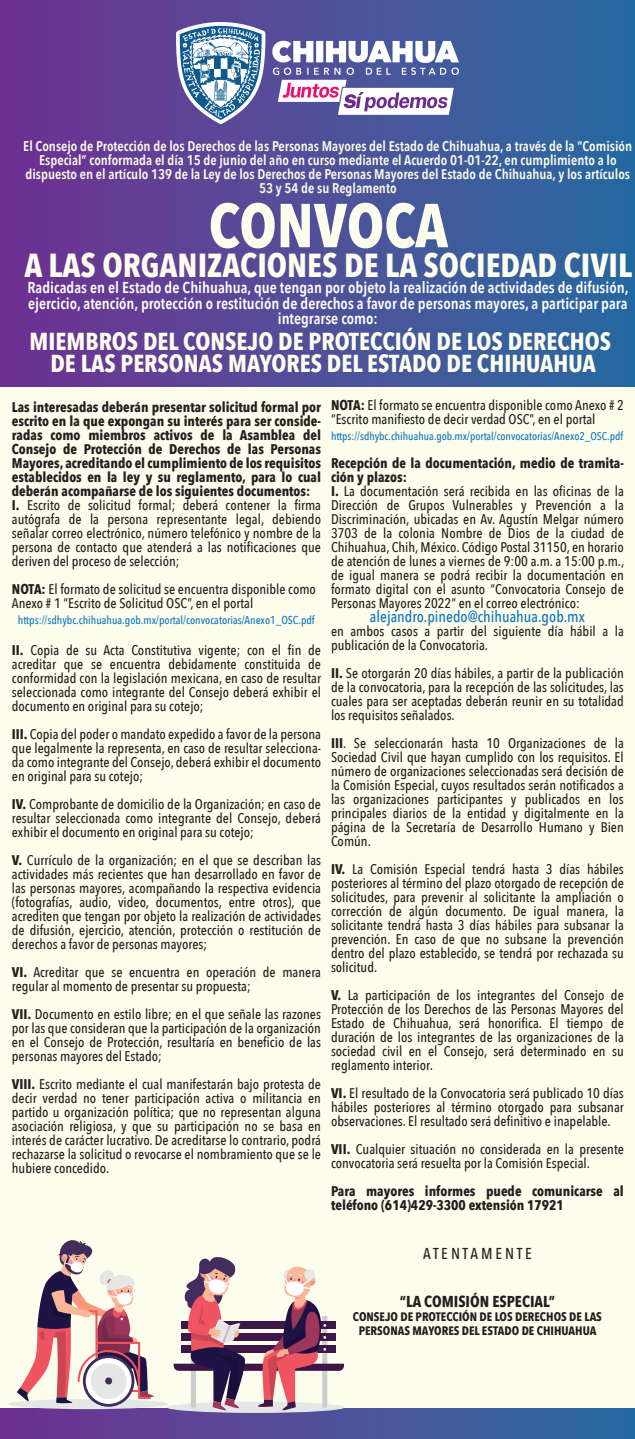
<style>
.page{position:relative;width:635px;height:1439px;background:#fff}
.page>*{position:absolute;margin:0;border:0;box-sizing:border-box;transform-origin:0 0}
.t1{font:700 61.25px "Avenir Next Condensed";letter-spacing:-.005em;color:#fdfded}
.t2{font:700 33.25px "Avenir Next Condensed";color:#fdfded}
.t3{font:700 24.5px/22.4px "Avenir Next Condensed";color:#fdfded;text-align:center}
.t4{font:600 15.75px/15.8px "Avenir Next Condensed";color:#fff;text-align:center}
.t5{font:500 15.75px "Avenir Next Condensed";color:#1074bc}
.t6{font:700 15.75px "Avenir Next Condensed";color:#231f20}
.t7{font:500 15.75px "Avenir Next Condensed";color:#231f20}
.t8{font:500 14px/14px "Avenir Next Condensed";color:#231f20;text-align:justify}
.t9{font:700 14px/14px "Avenir Next Condensed";color:#231f20}
.t10{font:600 14px/14px "Avenir Next Condensed";color:#fdfded;text-align:center}
.t11{font:700 12.25px/14px "Avenir Next Condensed";color:#231f20;text-align:center}
.t12{font:500 11.38px "Avenir Next Condensed";color:#1074bc}
.t13{font:500 11.2px "Avenir Next Condensed";color:#1074bc}
.s1{font-weight:500}
.s2{font-weight:700}
</style>
<div class="page">
<div style="left:0;top:0;width:635px;height:1439px;background:linear-gradient(to right,#723291,#2a6ba0)"></div>
<div style="left:0;top:387px;width:635px;height:1021px;background:#fdfded"></div>
<div style="left:8px;top:1399px;width:160px;height:10px;background:#e5e6e6;border-radius:50%"></div>
<svg style="left:17px;top:1240px;width:138px;height:163px"></svg>
<div style="left:167px;top:1401px;width:178px;height:12px;background:#e5e6e6;border-radius:50%"></div>
<svg style="left:174px;top:1257px;width:170px;height:154px"></svg>
<img style="left:176px;top:23px;width:283px;height:101px">
<p class="t10" style="left:23px;top:139px;width:610px">El Consejo de Protección de los Derechos de las Personas Mayores del Estado de Chihuahua, a través de la “Comisión Especial” conformada el día 15 de junio del año en curso mediante el Acuerdo 01-01-22, en cumplimiento a lo dispuesto en el artículo 139 de la Ley de los Derechos de Personas Mayores del Estado de Chihuahua, y los artículos 53 y 54 de su Reglamento</p>
<h1 class="t1" style="left:209px;top:188px;width:241px">CONVOCA</h1>
<h2 class="t2" style="left:24px;top:245px;width:609px">A LAS ORGANIZACIONES DE LA SOCIEDAD CIVIL</h2>
<p class="t4" style="left:28px;top:279px;width:602px">Radicadas en el Estado de Chihuahua, que tengan por objeto la realización de actividades de difusión, ejercicio, atención, protección o restitución de derechos a favor de personas mayores, a participar para integrarse como:</p>
<h3 class="t3" style="left:30px;top:330px;width:583px">MIEMBROS DEL CONSEJO DE PROTECCIÓN DE LOS DERECHOS<br>DE LAS PERSONAS MAYORES DEL ESTADO DE CHIHUAHUA</h3>
<p class="t9" style="left:12px;top:400px;width:311px">Las interesadas deberán presentar solicitud formal por escrito en la que expongan su interés para ser conside&shy;radas como miembros activos de la Asamblea del Consejo de Protección de Derechos de las Personas Mayores, acreditando el cumplimiento de los requisitos establecidos en la ley y su reglamento, para lo cual deberán acompañarse de los siguientes documentos:<br>I. <span class="s1">Escrito de solicitud formal; deberá contener la firma autógrafa de la persona representante legal, debiendo señalar correo electrónico, número telefónico y nombre de la persona de contacto que atenderá a las notificaciones que deriven del proceso de selección;</span></p>
<p class="t8" style="left:12px;top:582px;width:306px"><span class="s2">NOTA:</span> El formato de solicitud se encuentra disponible como<br>Anexo # 1 “Escrito de Solicitud OSC”, en el portal</p>
<p class="t12" style="left:18px;top:613px;width:298px">https://sdhybc.chihuahua.gob.mx/portal/convocatorias/Anexo1_OSC.pdf</p>
<p class="t8" style="left:12px;top:643px;width:311px"><span class="s2">II.</span> Copia de su Acta Constitutiva vigente; con el fin de acreditar que se encuentra debidamente constituida de conformidad con la legislación mexicana, en caso de resultar seleccionada como integrante del Consejo deberá exhibir el documento en original para su cotejo;</p>
<p class="t8" style="left:12px;top:727px;width:311px"><span class="s2">III.</span> Copia del poder o mandato expedido a favor de la persona que legalmente la representa, en caso de resultar selecciona&shy;da como integrante del Consejo, deberá exhibir el documento en original para su cotejo;</p>
<p class="t8" style="left:12px;top:797px;width:311px"><span class="s2">IV.</span> Comprobante de domicilio de la Organización; en caso de resultar seleccionada como integrante del Consejo, deberá exhibir el documento en original para su cotejo;</p>
<p class="t8" style="left:12px;top:853px;width:311px"><span class="s2">V.</span> Currículo de la organización; en el que se describan las actividades más recientes que han desarrollado en favor de las personas mayores, acompañando la respectiva evidencia (fotografías, audio, video, documentos, entre otros), que acrediten que tengan por objeto la realización de actividades de difusión, ejercicio, atención, protección o restitución de derechos a favor de personas mayores;</p>
<p class="t8" style="left:12px;top:965px;width:311px"><span class="s2">VI.</span> Acreditar que se encuentra en operación de manera regular al momento de presentar su propuesta;</p>
<p class="t8" style="left:12px;top:1007px;width:311px"><span class="s2">VII.</span> Documento en estilo libre; en el que señale las razones por las que consideran que la participación de la organización en el Consejo de Protección, resultaría en beneficio de las personas mayores del Estado;</p>
<p class="t8" style="left:12px;top:1077px;width:311px"><span class="s2">VIII.</span> Escrito mediante el cual manifestarán bajo protesta de decir verdad no tener participación activa o militancia en partido u organización política; que no representan alguna asociación religiosa, y que su participación no se basa en interés de carácter lucrativo. De acreditarse lo contrario, podrá rechazarse la solicitud o revocarse el nombramiento que se le hubiere concedido.</p>
<p class="t8" style="left:331px;top:398px;width:294px"><span class="s2">NOTA:</span> El formato se encuentra disponible como Anexo # 2 “Escrito manifiesto de decir verdad OSC”, en el portal</p>
<p class="t13" style="left:331px;top:429px;width:294px">https://sdhybc.chihuahua.gob.mx/portal/convocatorias/Anexo2_OSC.pdf</p>
<p class="t8" style="left:331px;top:456px;width:295px;text-align:left"><span class="s2">Recepción de la documentación, medio de tramita&shy;ción y plazos:<br>I.</span> La documentación será recibida en las oficinas de la Dirección de Grupos Vulnerables y Prevención a la Discriminación, ubicadas en Av. Agustín Melgar número 3703 de la colonia Nombre de Dios de la ciudad de Chihuahua, Chih, México. Código Postal 31150, en horario de atención de lunes a viernes de 9:00 a.m. a 15:00 p.m., de igual manera se podrá recibir la documentación en formato digital con el asunto “Convocatoria Consejo de Personas Mayores 2022” en el correo electrónico:</p>
<p class="t5" style="left:370px;top:607px;width:217px">alejandro.pinedo@chihuahua.gob.mx</p>
<p class="t8" style="left:331px;top:624px;width:294px">en ambos casos a partir del siguiente día hábil a la publicación de la Convocatoria.</p>
<p class="t8" style="left:331px;top:666px;width:294px"><span class="s2">II.</span> Se otorgarán 20 días hábiles, a partir de la publicación de la convocatoria, para la recepción de las solicitudes, las cuales para ser aceptadas deberán reunir en su totalidad los requisitos señalados.</p>
<p class="t8" style="left:331px;top:736px;width:294px"><span class="s2">III</span>. Se seleccionarán hasta 10 Organizaciones de la Sociedad Civil que hayan cumplido con los requisitos. El número de organizaciones seleccionadas será decisión de la Comisión Especial, cuyos resultados serán notificados a las organizaciones participantes y publicados en los principales diarios de la entidad y digitalmente en la página de la Secretaría de Desarrollo Humano y Bien Común.</p>
<p class="t8" style="left:331px;top:862px;width:294px"><span class="s2">IV.</span> La Comisión Especial tendrá hasta 3 días hábiles posteriores al término del plazo otorgado de recepción de solicitudes, para prevenir al solicitante la ampliación o corrección de algún documento. De igual manera, la solicitante tendrá hasta 3 días hábiles para subsanar la prevención. En caso de que no subsane la prevención dentro del plazo establecido, se tendrá por rechazada su solicitud.</p>
<p class="t8" style="left:331px;top:988px;width:294px"><span class="s2">V.</span> La participación de los integrantes del Consejo de Protección de los Derechos de las Personas Mayores del Estado de Chihuahua, será honorifica. El tiempo de duración de los integrantes de las organizaciones de la sociedad civil en el Consejo, será determinado en su reglamento interior.</p>
<p class="t8" style="left:331px;top:1086px;width:294px"><span class="s2">VI.</span> El resultado de la Convocatoria será publicado 10 días hábiles posteriores al término otorgado para subsanar observaciones. El resultado será definitivo e inapelable.</p>
<p class="t8" style="left:331px;top:1142px;width:294px"><span class="s2">VII.</span> Cualquier situación no considerada en la presente convocatoria será resuelta por la Comisión Especial.</p>
<p class="t9" style="left:331px;top:1184px;width:294px">Para mayores informes puede comunicarse al teléfono (614)429-3300 extensión 17921</p>
<p class="t7" style="left:423px;top:1244px;width:110px">A T E N T A M E N T E</p>
<p class="t6" style="left:400px;top:1291px;width:157px">“LA COMISIÓN ESPECIAL”</p>
<p class="t11" style="left:353px;top:1309px;width:251px">CONSEJO DE PROTECCIÓN DE LOS DERECHOS DE LAS<br>PERSONAS MAYORES DEL ESTADO DE CHIHUAHUA</p>
</div>
